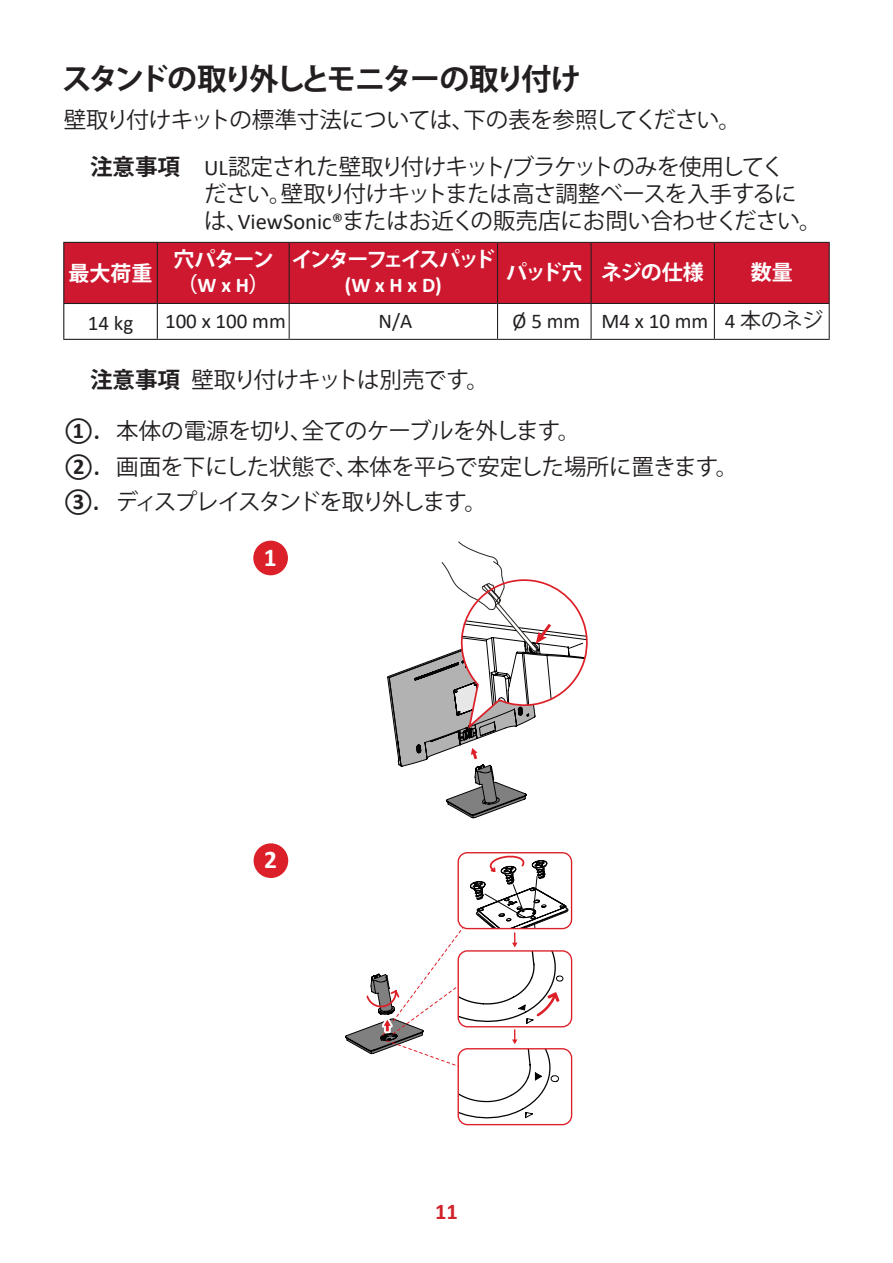
<style>
.page{position:relative;width:893px;height:1263px;background:#fff}
.page>*{position:absolute;margin:0;border:0;box-sizing:border-box;transform-origin:0 0}
.t1{font:700 30px "Koz Go Pro";letter-spacing:-.12em;color:#231f20}
.t2{font:700 25.35px "Calibri";color:#fff}
.t3{font:22.5px/35.5px "Koz Go Pro";letter-spacing:-.03em;color:#231f20}
.t4{font:700 22.5px "Calibri";color:#d1232a}
.t5{font:21px "Calibri";color:#231f20}
.t6{font:700 21px "Calibri";color:#fff}
.t7{font:700 21px "Koz Go Pro";letter-spacing:-.08em;color:#fff}
.t8{font:700 21px "Koz Go Pro";letter-spacing:-.13em;color:#fff}
.t9{font:700 21px "Koz Go Pro";letter-spacing:-.04em;color:#fff}
.s1{font-weight:700}
.s2{font-family:"Calibri"}
.s3{font-family:"Koz Go Pro"}
.s4{font-family:"Calibri";font-weight:700}
</style>
<div class="page">
<div style="left:64px;top:243px;width:765px;height:60px;background:#ce182f"></div>
<hr style="left:158px;top:242px;width:131px;height:1px;background:#231f20">
<hr style="left:289px;top:242px;width:208px;height:1px;background:#231f20">
<hr style="left:289px;top:243px;width:1px;height:60px;background:#231f20">
<hr style="left:497px;top:242px;width:94px;height:1px;background:#231f20">
<hr style="left:497px;top:243px;width:1px;height:60px;background:#231f20">
<hr style="left:591px;top:242px;width:123px;height:1px;background:#231f20">
<hr style="left:591px;top:243px;width:1px;height:60px;background:#231f20">
<hr style="left:714px;top:242px;width:116px;height:1px;background:#231f20">
<hr style="left:714px;top:243px;width:1px;height:60px;background:#231f20">
<hr style="left:829px;top:243px;width:1px;height:60px;background:#231f20">
<hr style="left:158px;top:303px;width:131px;height:1px;background:#231f20">
<hr style="left:289px;top:303px;width:208px;height:1px;background:#231f20">
<hr style="left:289px;top:304px;width:1px;height:35px;background:#231f20">
<hr style="left:497px;top:303px;width:94px;height:1px;background:#231f20">
<hr style="left:497px;top:304px;width:1px;height:35px;background:#231f20">
<hr style="left:591px;top:303px;width:123px;height:1px;background:#231f20">
<hr style="left:591px;top:304px;width:1px;height:35px;background:#231f20">
<hr style="left:714px;top:303px;width:116px;height:1px;background:#231f20">
<hr style="left:714px;top:304px;width:1px;height:35px;background:#231f20">
<hr style="left:829px;top:304px;width:1px;height:35px;background:#231f20">
<hr style="left:158px;top:339px;width:131px;height:1px;background:#231f20">
<hr style="left:289px;top:339px;width:208px;height:1px;background:#231f20">
<hr style="left:497px;top:339px;width:94px;height:1px;background:#231f20">
<hr style="left:591px;top:339px;width:123px;height:1px;background:#231f20">
<hr style="left:714px;top:339px;width:116px;height:1px;background:#231f20">
<hr style="left:63px;top:242px;width:95px;height:1px;background:#231f20">
<hr style="left:63px;top:243px;width:1px;height:60px;background:#231f20">
<hr style="left:157px;top:243px;width:1px;height:60px;background:#231f20">
<hr style="left:63px;top:303px;width:95px;height:1px;background:#231f20">
<hr style="left:63px;top:304px;width:1px;height:35px;background:#231f20">
<hr style="left:157px;top:304px;width:1px;height:35px;background:#231f20">
<hr style="left:63px;top:339px;width:95px;height:1px;background:#231f20">
<div style="left:253px;top:541px;width:35px;height:34px;background:#dc2029;border-radius:50%"></div>
<svg style="left:387px;top:541px;width:201px;height:277px"></svg>
<div style="left:254px;top:843px;width:34px;height:35px;background:#dc2029;border-radius:50%"></div>
<div style="left:458px;top:1048px;width:114px;height:77px;border:1px solid #dd1f28;border-radius:9px"></div>
<svg style="left:345px;top:852px;width:228px;height:270px"></svg>
<div style="left:458px;top:950px;width:114px;height:77px;border:1px solid #dd1f28;border-radius:9px"></div>
<h1 class="t1" style="left:62px;top:60px;width:520px">スタンドの取り外しとモニターの取り付け</h1>
<p class="t3" style="left:90px;top:97px;width:695px;line-height:47px;text-indent:-26px">壁取り付けキットの標準寸法については、下の表を参照してください。<br><span class="s1">注意事項</span> <span class="s2">UL</span>認定された壁取り付けキット<span class="s2">/</span>ブラケットのみを使用してく</p>
<p class="t3" style="left:204px;top:181px;width:619px;line-height:27px">ださい。壁取り付けキットまたは高さ調整ベースを入手するには、<span class="s2">ViewSonic®</span>またはお近くの販売店にお問い合わせください。</p>
<p class="t7" style="left:69px;top:260px;width:86px">最大荷重</p>
<p class="t7" style="left:174px;top:246px;width:102px">穴パターン</p>
<p class="t6" style="left:177px;top:271px;width:94px"><span class="s3">（</span>W x H<span class="s3">）</span></p>
<p class="t8" style="left:292px;top:246px;width:205px">インターフェイスパッド</p>
<p class="t6" style="left:345px;top:271px;width:98px">(W x H x D)</p>
<p class="t9" style="left:506px;top:259px;width:199px">パッド穴 ネジの仕様</p>
<p class="t7" style="left:751px;top:259px;width:44px">数量</p>
<p class="t5" style="left:88px;top:308px;width:47px">14 kg</p>
<p class="t5" style="left:165px;top:307px;width:122px">100 x 100 mm</p>
<p class="t5" style="left:379px;top:307px;width:35px">N/A</p>
<p class="t5" style="left:513px;top:307px;width:312px">Ø 5 mm M4 x 10 mm 4 <span class="s3">本のネジ</span></p>
<p class="t3" style="left:90px;top:362px;width:400px"><span class="s1">注意事項</span> 壁取り付けキットは別売です。</p>
<p class="t3" style="left:63px;top:414px;width:676px"><span class="s4">①.</span> 本体の電源を切り、全てのケーブルを外します。<br><span class="s4">②.</span> 画面を下にした状態で、本体を平らで安定した場所に置きます。<br><span class="s4">③.</span> ディスプレイスタンドを取り外します。</p>
<p class="t2" style="left:264px;top:539px;width:14px">1</p>
<p class="t2" style="left:264px;top:842px;width:14px">2</p>
<p class="t4" style="left:435px;top:1196px;width:24px">11</p>
</div>
